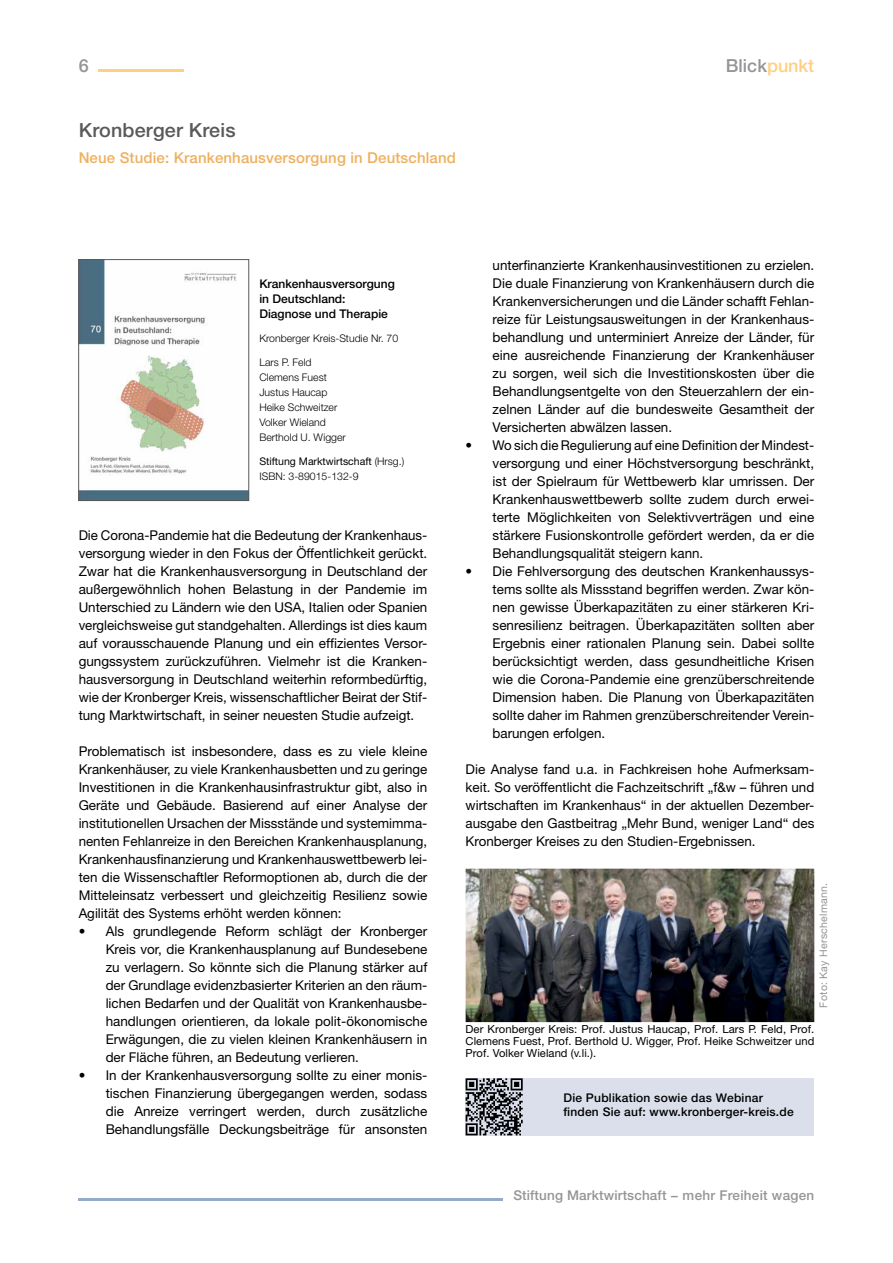
<style>
.page{position:relative;width:893px;height:1263px;background:#fff}
.page>*{position:absolute;margin:0;border:0;box-sizing:border-box;transform-origin:0 0}
.t1{font:500 19.5px "Helvetica Neue LT Pro";letter-spacing:.01em;color:#58595b}
.t2{font:500 18px "Helvetica Neue LT Pro";color:#939598}
.t3{font:500 15px "Helvetica Neue LT Pro";letter-spacing:.01em;color:#efb05e}
.t4{font:13.5px/18px "Helvetica Neue LT Pro";color:#000;text-align:justify}
.t5{font:500 13.5px "Helvetica Neue LT Pro";letter-spacing:.01em;color:#939598}
.t6{font:500 12px/13.5px "Helvetica Neue LT Pro";letter-spacing:.02em;color:#000}
.t7{font:500 12px/15px "Helvetica Neue LT Pro";color:#000}
.t8{font:11.1px/12px "Helvetica Neue LT Pro";letter-spacing:.005em;color:#000;text-align:justify}
.t9{font:300 10.5px/15px "Helvetica Neue LT Pro";color:#000}
.t10{font:10.5px "Helvetica Neue LT Pro";letter-spacing:.02em;color:#939598}
.s1{color:#ffcf82}
.s2{font-weight:400}
</style>
<div class="page">
<hr style="left:99px;top:70px;width:85px;height:2px;background:#ffcf82">
<hr style="left:79px;top:1198px;width:424px;height:3px;background:#95a9ca">
<div style="left:466px;top:1078px;width:348px;height:57px;background:#dbdfeb"></div>
<svg style="left:466px;top:1078px;width:57px;height:57px"></svg>
<img style="left:466px;top:869px;width:348px;height:153px">
<img style="left:80px;top:261px;width:167px;height:238px">
<div style="left:78px;top:259px;width:171px;height:242px;border:1px solid #58595b"></div>
<h2 class="t2" style="left:79px;top:55px;width:12px">6</h2>
<h2 class="t2" style="left:726px;top:55px;width:90px">Blick<span class="s1">punkt</span></h2>
<h1 class="t1" style="left:79px;top:118px;width:158px">Kronberger Kreis</h1>
<p class="t3" style="left:79px;top:149px;width:379px">Neue Studie: Krankenhausversorgung in Deutschland</p>
<p class="t7" style="left:259px;top:276px;width:137px">Krankenhausversorgung in Deutschland:<br>Diagnose und Therapie</p>
<p class="t9" style="left:259px;top:331px;width:140px">Kronberger Kreis-Studie Nr. 70</p>
<p class="t9" style="left:259px;top:355px;width:88px">Lars P. Feld<br>Clemens Fuest<br>Justus Haucap<br>Heike Schweitzer<br>Volker Wieland<br>Berthold U. Wigger</p>
<p class="t9" style="left:259px;top:454px;width:146px"><span class="s2">Stiftung Marktwirtschaft</span> (Hrsg.)<br>ISBN: 3-89015-132-9</p>
<p class="t4" style="left:79px;top:526px;width:350px">Die Corona-Pandemie hat die Bedeutung der Krankenhaus&shy;versorgung wieder in den Fokus der Öffentlichkeit gerückt.<br>Zwar hat die Krankenhausversorgung in Deutschland der außergewöhnlich hohen Belastung in der Pandemie im Unterschied zu Ländern wie den USA, Italien oder Spanien vergleichsweise gut standgehalten. Allerdings ist dies kaum auf vorausschauende Planung und ein effizientes Versor&shy;gungssystem zurückzuführen. Vielmehr ist die Kranken&shy;hausversorgung in Deutschland weiterhin reformbedürftig, wie der Kronberger Kreis, wissenschaftlicher Beirat der Stif&shy;tung Marktwirtschaft, in seiner neuesten Studie aufzeigt.</p>
<p class="t4" style="left:79px;top:742px;width:350px">Problematisch ist insbesondere, dass es zu viele kleine Krankenhäuser, zu viele Krankenhausbetten und zu geringe Investitionen in die Krankenhausinfrastruktur gibt, also in Geräte und Gebäude. Basierend auf einer Analyse der institutionellen Ursachen der Missstände und systemimma&shy;nenten Fehlanreize in den Bereichen Krankenhausplanung, Krankenhausfinanzierung und Krankenhauswettbewerb lei&shy;ten die Wissenschaftler Reformoptionen ab, durch die der Mitteleinsatz verbessert und gleichzeitig Resilienz sowie Agilität des Systems erhöht werden können:</p>
<p class="t4" style="left:106px;top:922px;width:323px;text-indent:-27px">• Als grundlegende Reform schlägt der Kronberger Kreis vor, die Krankenhausplanung auf Bundesebene zu verlagern. So könnte sich die Planung stärker auf der Grundlage evidenzbasierter Kriterien an den räum&shy;lichen Bedarfen und der Qualität von Krankenhausbe&shy;handlungen orientieren, da lokale polit-ökonomische Erwägungen, die zu vielen kleinen Krankenhäusern in der Fläche führen, an Bedeutung verlieren.</p>
<p class="t4" style="left:106px;top:1066px;width:323px;text-indent:-27px">• In der Krankenhausversorgung sollte zu einer monis&shy;tischen Finanzierung übergegangen werden, sodass die Anreize verringert werden, durch zusätzliche Behandlungsfälle Deckungsbeiträge für ansonsten</p>
<p class="t4" style="left:493px;top:256px;width:323px">unterfinanzierte Krankenhausinvestitionen zu erzielen.<br>Die duale Finanzierung von Krankenhäusern durch die Krankenversicherungen und die Länder schafft Fehlan&shy;reize für Leistungsausweitungen in der Krankenhaus&shy;behandlung und unterminiert Anreize der Länder, für eine ausreichende Finanzierung der Krankenhäuser zu sorgen, weil sich die Investitionskosten über die Behandlungsentgelte von den Steuerzahlern der ein&shy;zelnen Länder auf die bundesweite Gesamtheit der Versicherten abwälzen lassen.</p>
<p class="t4" style="left:493px;top:436px;width:323px;text-indent:-27px">• Wo sich die Regulierung auf eine Definition der Mindest&shy;versorgung und einer Höchstversorgung beschränkt, ist der Spielraum für Wettbewerb klar umrissen. Der Krankenhauswettbewerb sollte zudem durch erwei&shy;terte Möglichkeiten von Selektivverträgen und eine stärkere Fusionskontrolle gefördert werden, da er die Behandlungsqualität steigern kann.</p>
<p class="t4" style="left:493px;top:562px;width:323px;text-indent:-27px">• Die Fehlversorgung des deutschen Krankenhaussys&shy;tems sollte als Missstand begriffen werden. Zwar kön&shy;nen gewisse Überkapazitäten zu einer stärkeren Kri&shy;senresilienz beitragen. Überkapazitäten sollten aber Ergebnis einer rationalen Planung sein. Dabei sollte berücksichtigt werden, dass gesundheitliche Krisen wie die Corona-Pandemie eine grenzüberschreitende Dimension haben. Die Planung von Überkapazitäten sollte daher im Rahmen grenzüberschreitender Verein&shy;barungen erfolgen.</p>
<p class="t4" style="left:466px;top:760px;width:350px">Die Analyse fand u.a. in Fachkreisen hohe Aufmerksam&shy;keit. So veröffentlicht die Fachzeitschrift „f&amp;w – führen und wirtschaften im Krankenhaus“ in der aktuellen Dezember&shy;ausgabe den Gastbeitrag „Mehr Bund, weniger Land“ des Kronberger Kreises zu den Studien-Ergebnissen.</p>
<p class="t10" style="left:817px;top:1008px;width:126px;rotate:-90deg">Foto: Kay Herschelmann.</p>
<p class="t8" style="left:466px;top:1023px;width:350px">Der Kronberger Kreis: Prof. Justus Haucap, Prof. Lars P. Feld, Prof.<br>Clemens Fuest, Prof. Berthold U. Wigger, Prof. Heike Schweitzer und Prof. Volker Wieland (v.li.).</p>
<p class="t6" style="left:563px;top:1091px;width:232px">Die Publikation sowie das Webinar finden Sie auf: www.kronberger-kreis.de</p>
<p class="t5" style="left:513px;top:1187px;width:302px">Stiftung Marktwirtschaft − mehr Freiheit wagen</p>
</div>
